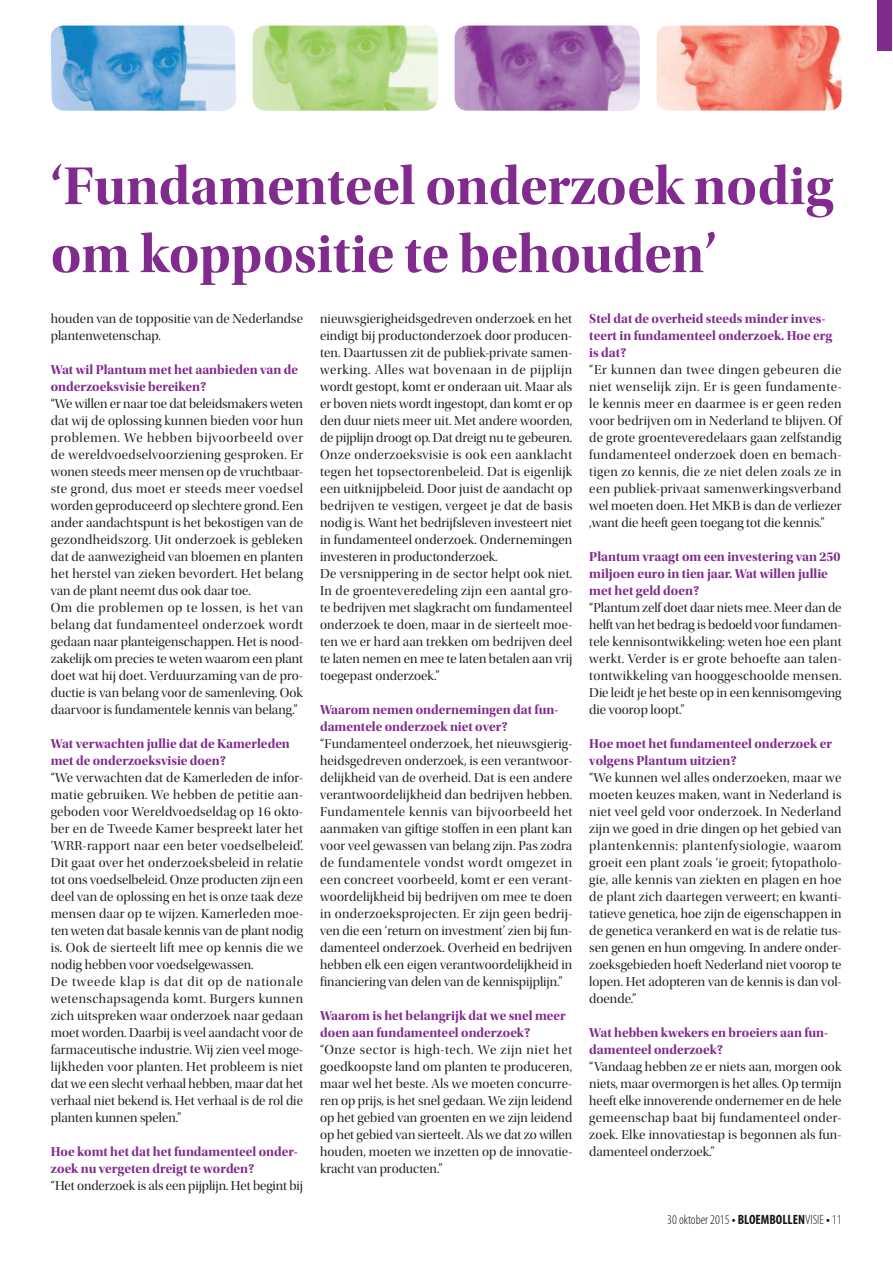
<style>
.page{position:relative;width:893px;height:1263px;background:#fff}
.page>*{position:absolute;margin:0;border:0;box-sizing:border-box;transform-origin:0 0}
.t1{font:55.5px/67.9px "Utopia Std Bold Disp";color:#822b8e}
.t2{font:13.5px/17px "Utopia Std Disp";letter-spacing:.005em;color:#231f20;text-align:justify}
.t3{font:13.5px/17px "Utopia Std Bold Disp";color:#822b8e}
.t4{font:300 condensed 13.5px "Myriad Pro";color:#151518}
.s1{font-weight:700}
.s2{color:#231f20}
</style>
<div class="page">
<div style="left:878px;top:1px;width:14px;height:50px;background:#822b8e"></div>
<img style="left:657px;top:26px;width:184px;height:85px;border-radius:13px">
<img style="left:51px;top:26px;width:185px;height:85px">
<img style="left:253px;top:26px;width:185px;height:85px;border-radius:13px">
<img style="left:455px;top:26px;width:185px;height:85px;border-radius:13px">
<h1 class="t1" style="left:51px;top:155px;width:784px">‘Fundamenteel onderzoek nodig om koppositie te behouden’</h1>
<p class="t2" style="left:51px;top:311px;width:254px">houden van de toppositie van de Nederlandse plantenwetenschap.</p>
<p class="t3" style="left:51px;top:362px;width:249px">Wat wil Plantum met het aanbieden van de onderzoeksvisie bereiken?</p>
<p class="t2" style="left:51px;top:396px;width:254px;text-align:left">“We willen er naar toe dat beleidsmakers weten dat wij de oplossing kunnen bieden voor hun problemen. We hebben bijvoorbeeld over de wereldvoedselvoorziening gesproken. Er wonen steeds meer mensen op de vruchtbaar&shy;ste grond, dus moet er steeds meer voedsel worden geproduceerd op slechtere grond. Een ander aandachtspunt is het bekostigen van de gezondheidszorg. Uit onderzoek is gebleken dat de aanwezigheid van bloemen en planten het herstel van zieken bevordert. Het belang van de plant neemt dus ook daar toe.<br>Om die problemen op te lossen, is het van belang dat fundamenteel onderzoek wordt gedaan naar planteigenschappen. Het is nood&shy;zakelijk om precies te weten waarom een plant doet wat hij doet. Verduurzaming van de pro&shy;ductie is van belang voor de samenleving. Ook daarvoor is fundamentele kennis van belang.”</p>
<p class="t3" style="left:51px;top:736px;width:241px">Wat verwachten jullie dat de Kamerleden met de onderzoeksvisie doen?</p>
<p class="t2" style="left:51px;top:770px;width:254px;text-align:left">“We verwachten dat de Kamerleden de infor&shy;matie gebruiken. We hebben de petitie aan&shy;geboden voor Wereldvoedseldag op 16 okto&shy;ber en de Tweede Kamer bespreekt later het ‘WRR-rapport naar een beter voedselbeleid’.<br>Dit gaat over het onderzoeksbeleid in relatie tot ons voedselbeleid. Onze producten zijn een deel van de oplossing en het is onze taak deze mensen daar op te wijzen. Kamerleden moe&shy;ten weten dat basale kennis van de plant nodig is. Ook de sierteelt lift mee op kennis die we nodig hebben voor voedselgewassen.<br>De tweede klap is dat dit op de nationale wetenschapsagenda komt. Burgers kunnen zich uitspreken waar onderzoek naar gedaan moet worden. Daarbij is veel aandacht voor de farmaceutische industrie. Wij zien veel moge&shy;lijkheden voor planten. Het probleem is niet dat we een slecht verhaal hebben, maar dat het verhaal niet bekend is. Het verhaal is de rol die planten kunnen spelen.”</p>
<p class="t3" style="left:51px;top:1144px;width:248px">Hoe komt het dat het fundamenteel onder&shy;zoek nu vergeten dreigt te worden?</p>
<p class="t2" style="left:51px;top:1178px;width:254px">“Het onderzoek is als een pijplijn. Het begint bij</p>
<p class="t2" style="left:320px;top:311px;width:254px;text-align:left">nieuwsgierigheidsgedreven onderzoek en het eindigt bij productonderzoek door producen&shy;ten. Daartussen zit de publiek-private samen&shy;werking. Alles wat bovenaan in de pijplijn wordt gestopt, komt er onderaan uit. Maar als er boven niets wordt ingestopt, dan komt er op den duur niets meer uit. Met andere woorden, de pijplijn droogt op. Dat dreigt nu te gebeuren.<br>Onze onderzoeksvisie is ook een aanklacht tegen het topsectorenbeleid. Dat is eigenlijk een uitknijpbeleid. Door juist de aandacht op bedrijven te vestigen, vergeet je dat de basis nodig is. Want het bedrijfsleven investeert niet in fundamenteel onderzoek. Ondernemingen investeren in productonderzoek.<br>De versnippering in de sector helpt ook niet.<br>In de groenteveredeling zijn een aantal gro&shy;te bedrijven met slagkracht om fundamenteel onderzoek te doen, maar in de sierteelt moe&shy;ten we er hard aan trekken om bedrijven deel te laten nemen en mee te laten betalen aan vrij toegepast onderzoek.”</p>
<p class="t3" style="left:320px;top:702px;width:240px">Waarom nemen ondernemingen dat fun&shy;damentele onderzoek niet over?</p>
<p class="t2" style="left:320px;top:736px;width:254px">“Fundamenteel onderzoek, het nieuwsgierig&shy;heidsgedreven onderzoek, is een verantwoor&shy;delijkheid van de overheid. Dat is een andere verantwoordelijkheid dan bedrijven hebben.<br>Fundamentele kennis van bijvoorbeeld het aanmaken van giftige stoffen in een plant kan voor veel gewassen van belang zijn. Pas zodra de fundamentele vondst wordt omgezet in een concreet voorbeeld, komt er een verant&shy;woordelijkheid bij bedrijven om mee te doen in onderzoeksprojecten. Er zijn geen bedrij&shy;ven die een ‘return on investment’ zien bij fun&shy;damenteel onderzoek. Overheid en bedrijven hebben elk een eigen verantwoordelijkheid in financiering van delen van de kennispijplijn.”</p>
<p class="t3" style="left:320px;top:1008px;width:247px">Waarom is het belangrijk dat we snel meer doen aan fundamenteel onderzoek?</p>
<p class="t2" style="left:320px;top:1042px;width:254px">“Onze sector is high-tech. We zijn niet het goedkoopste land om planten te produceren, maar wel het beste. Als we moeten concurre&shy;ren op prijs, is het snel gedaan. We zijn leidend op het gebied van groenten en we zijn leidend op het gebied van sierteelt. Als we dat zo willen houden, moeten we inzetten op de innovatie&shy;kracht van producten.”</p>
<p class="t3" style="left:589px;top:311px;width:245px">Stel dat de overheid steeds minder inves&shy;teert in fundamenteel onderzoek. Hoe erg is dat?</p>
<p class="t2" style="left:589px;top:362px;width:254px">“Er kunnen dan twee dingen gebeuren die niet wenselijk zijn. Er is geen fundamente&shy;le kennis meer en daarmee is er geen reden voor bedrijven om in Nederland te blijven. Of de grote groenteveredelaars gaan zelfstandig fundamenteel onderzoek doen en bemach&shy;tigen zo kennis, die ze niet delen zoals ze in een publiek-privaat samenwerkingsverband wel moeten doen. Het MKB is dan de verliezer ,want die heeft geen toegang tot die kennis.”</p>
<p class="t3" style="left:589px;top:549px;width:252px">Plantum vraagt om een investering van 250 miljoen euro in tien jaar. Wat willen jullie met het geld doen?</p>
<p class="t2" style="left:589px;top:600px;width:254px">“Plantum zelf doet daar niets mee. Meer dan de helft van het bedrag is bedoeld voor fundamen&shy;tele kennisontwikkeling: weten hoe een plant werkt. Verder is er grote behoefte aan talen&shy;tontwikkeling van hooggeschoolde mensen.<br>Die leidt je het beste op in een kennisomgeving die voorop loopt.”</p>
<p class="t3" style="left:589px;top:736px;width:244px">Hoe moet het fundamenteel onderzoek er volgens Plantum uitzien?</p>
<p class="t2" style="left:589px;top:770px;width:254px">“We kunnen wel alles onderzoeken, maar we moeten keuzes maken, want in Nederland is niet veel geld voor onderzoek. In Nederland zijn we goed in drie dingen op het gebied van plantenkennis: plantenfysiologie, waarom groeit een plant zoals ‘ie groeit; fytopatholo&shy;gie, alle kennis van ziekten en plagen en hoe de plant zich daartegen verweert; en kwanti&shy;tatieve genetica, hoe zijn de eigenschappen in de genetica verankerd en wat is de relatie tus&shy;sen genen en hun omgeving. In andere onder&shy;zoeksgebieden hoeft Nederland niet voorop te lopen. Het adopteren van de kennis is dan vol&shy;doende.”</p>
<p class="t3" style="left:589px;top:1025px;width:240px">Wat hebben kwekers en broeiers aan fun&shy;damenteel onderzoek?</p>
<p class="t2" style="left:589px;top:1059px;width:254px">“Vandaag hebben ze er niets aan, morgen ook niets, maar overmorgen is het alles. Op termijn heeft elke innoverende ondernemer en de hele gemeenschap baat bij fundamenteel onder&shy;zoek. Elke innovatiestap is begonnen als fun&shy;damenteel onderzoek.”</p>
<p class="t4" style="left:667px;top:1212px;width:176px">30 oktober 2015 <span class="s1">• BLOEMBOLLEN</span>VISIE <span class="s1">•</span><span class="s2">11</span></p>
</div>
